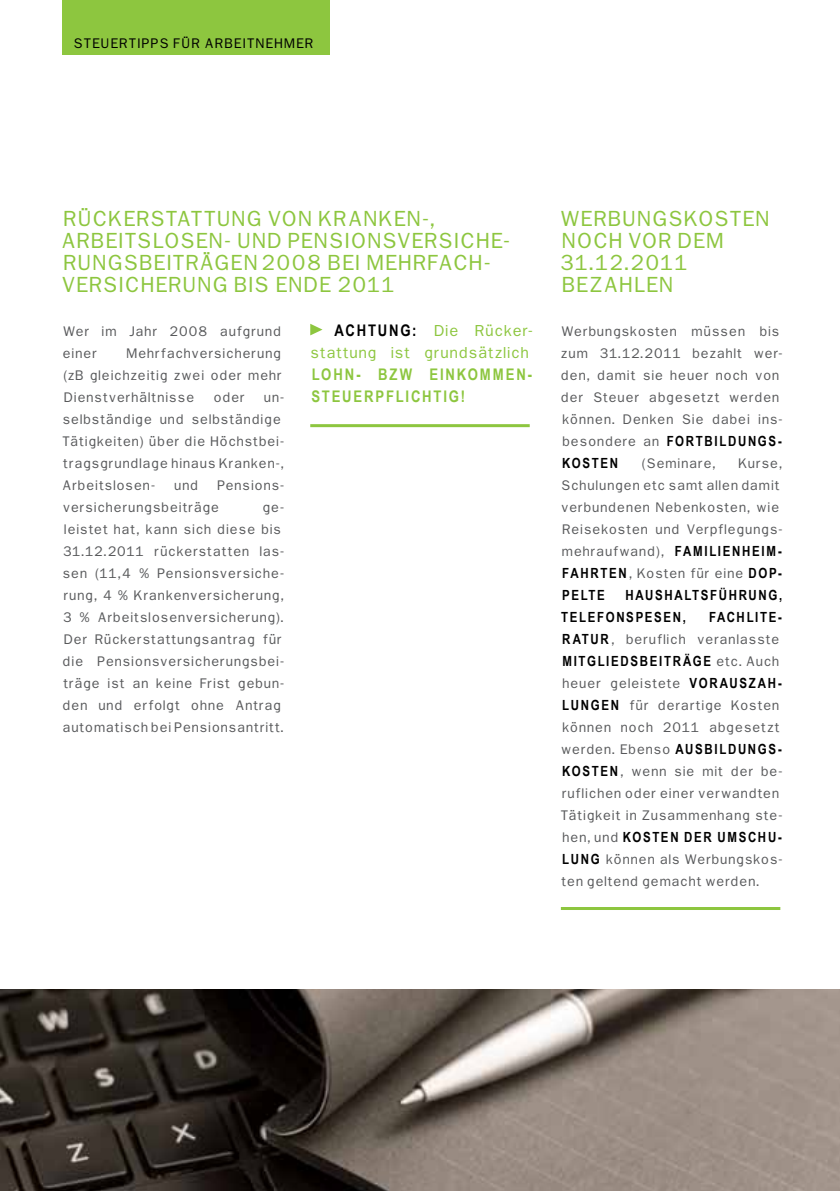
<style>
.page{position:relative;width:840px;height:1191px;background:#fff}
.page>*{position:absolute;margin:0;border:0;box-sizing:border-box;transform-origin:0 0}
.t1{font:22px/22px "Nonserif";letter-spacing:.055em;color:#8dc63f}
.t2{font:16px/22px "Nonserif";letter-spacing:.045em;color:#8dc63f;text-align:right}
.t3{font:700 16px/22px "Arial Narrow";letter-spacing:.115em;color:#8dc63f}
.t4{font:14px/22px "Nonserif";letter-spacing:.05em;color:#58595b}
.t5{font:700 14px/22px "Arial Narrow";letter-spacing:.12em;color:#000}
.t6{font:14px "Nonserif";letter-spacing:.095em;color:#000}
.s1{font-family:"Arial Narrow";font-weight:700;color:#000}
.s2{font-family:"Nonserif";font-weight:400;color:#58595b}
</style>
<div class="page">
<div style="left:62px;top:0;width:267px;height:55px;background:#8dc63f"></div>
<hr style="left:310px;top:424px;width:219px;height:3px;background:#8dc63f">
<hr style="left:560px;top:907px;width:219px;height:3px;background:#8dc63f">
<img style="left:0;top:989px;width:839px;height:202px">
<svg style="left:310px;top:324px;width:12px;height:11px"></svg>
<p class="t6" style="left:73px;top:35px;width:203px">STEUERTIPPS FÜR ARbeitnehmer</p>
<h1 class="t1" style="left:64px;top:207px;width:60px">Rückers</h1>
<h1 class="t1" style="left:166px;top:207px;width:271px">tattung von Kranken-,</h1>
<h1 class="t1" style="left:61px;top:229px;width:29px">Arbei</h1>
<h1 class="t1" style="left:125px;top:229px;width:271px">tslosen- und Pensionsversi</h1>
<h1 class="t1" style="left:460px;top:229px;width:51px">che-</h1>
<h1 class="t1" style="left:64px;top:251px;width:57px">rungsbei</h1>
<h1 class="t1" style="left:173px;top:251px;width:167px">trägen 2008 bei</h1>
<h1 class="t1" style="left:366px;top:251px;width:33px">Mehrfa</h1>
<h1 class="t1" style="left:453px;top:251px;width:39px">ch-</h1>
<h1 class="t1" style="left:62px;top:273px;width:13px">versi</h1>
<h1 class="t1" style="left:125px;top:273px;width:31px">cheru</h1>
<h1 class="t1" style="left:198px;top:273px;width:49px">ng bis</h1>
<h1 class="t1" style="left:276px;top:273px;width:120px">Ende 2011</h1>
<p class="t4" style="left:62px;top:320px;width:220px">Wer im Jahr 2008 aufgrund einer</p>
<p class="t4" style="left:63px;top:342px;width:220px;text-align:justify;text-indent:63px">Mehrfachversicherung (zB gleichzeitig zwei oder mehr Dienstverhältnisse</p>
<p class="t4" style="left:213px;top:386px;width:33px">oder</p>
<p class="t4" style="left:62px;top:386px;width:223px;text-indent:201px">un&shy;selbständige und selbständige<br>Tätigkeiten) über die Höchstbei&shy;tragsgrundlage hinaus Kranken-,<br>Arbeitslosen-</p>
<p class="t4" style="left:62px;top:474px;width:223px;text-indent:155px">Pensions&shy;versicherungsbeiträge</p>
<p class="t4" style="left:174px;top:474px;width:26px">und</p>
<p class="t4" style="left:62px;top:496px;width:223px;text-indent:200px">ge&shy;leistet hat, kann sich diese bis<br>31.12.2011 rückerstatten las&shy;sen (11,4 % Pensionsversiche&shy;rung, 4 % Krankenversicherung,<br>3 % Arbeitslosenversicherung).<br>Der Rückerstattungsantrag für die Pensionsversicherungsbei&shy;träge ist an keine Frist gebun&shy;den und erfolgt ohne Antrag automatisch bei Pensionsantritt.</p>
<p class="t2" style="left:310px;top:319px;width:224px"><span class="s1">ACHTUNG:</span> Die Rücker&shy;stattung ist grundsätzlich</p>
<p class="t3" style="left:311px;top:363px;width:222px">LOHN- BZW EINKOMMEN-<br>STEUERPFLICHTIG!</p>
<h1 class="t1" style="left:561px;top:207px;width:34px">Werbu</h1>
<h1 class="t1" style="left:637px;top:207px;width:31px">ngsk</h1>
<h1 class="t1" style="left:697px;top:207px;width:72px">osten</h1>
<h1 class="t1" style="left:559px;top:229px;width:134px">noch vor dem<br>31.12.2011 bezahlen</h1>
<p class="t4" style="left:560px;top:320px;width:223px">Werbungskosten müssen bis zum 31.12.2011 bezahlt wer&shy;den, damit sie heuer noch von der Steuer abgesetzt werden können. Denken Sie dabei ins-</p>
<p class="t5" style="left:562px;top:429px;width:221px"><span class="s2">besondere an</span> FORTBILDUNGS-<br>KOSTEN</p>
<p class="t4" style="left:641px;top:452px;width:76px">(Seminare,</p>
<p class="t4" style="left:560px;top:452px;width:223px;text-indent:178px">Kurse,<br>Schulungen etc samt allen damit verbundenen Nebenkosten, wie<br>Reisekosten und Verpflegungs&shy;mehraufwand), <span class="s1">FAMILIENHEIM-<br>FAHRTEN</span>, Kosten für eine <span class="s1">DOP-</span></p>
<p class="t5" style="left:562px;top:583px;width:44px">PELTE</p>
<p class="t5" style="left:561px;top:583px;width:222px;text-indent:64px">HAUSHALTSFÜHRUNG,<br>TELEFONSPESEN,</p>
<p class="t5" style="left:708px;top:605px;width:74px">FACHLITE-</p>
<p class="t4" style="left:562px;top:628px;width:218px"><span class="s1">RATUR</span>, beruflich veranlasste</p>
<p class="t5" style="left:562px;top:649px;width:218px">MITGLIEDSBEITRÄGE <span class="s2">etc. Auch</span></p>
<p class="t4" style="left:560px;top:672px;width:223px">heuer geleistete <span class="s1">VORAUSZAH-<br>LUNG EN</span> für derartige Kosten können noch 2011 abgesetzt werden. Ebenso <span class="s1">AUSBILDUNGS-<br>KOSTEN</span>, wenn sie mit der be&shy;ruflichen oder einer verwandten<br>Tätigkeit in Zusammenhang ste-</p>
<p class="t5" style="left:562px;top:825px;width:221px"><span class="s2">hen, und</span> KOSTEN DER UMSCHU-</p>
<p class="t4" style="left:561px;top:848px;width:222px"><span class="s1">LUNG</span> können als Werbungskos&shy;ten geltend gemacht werden.</p>
</div>
